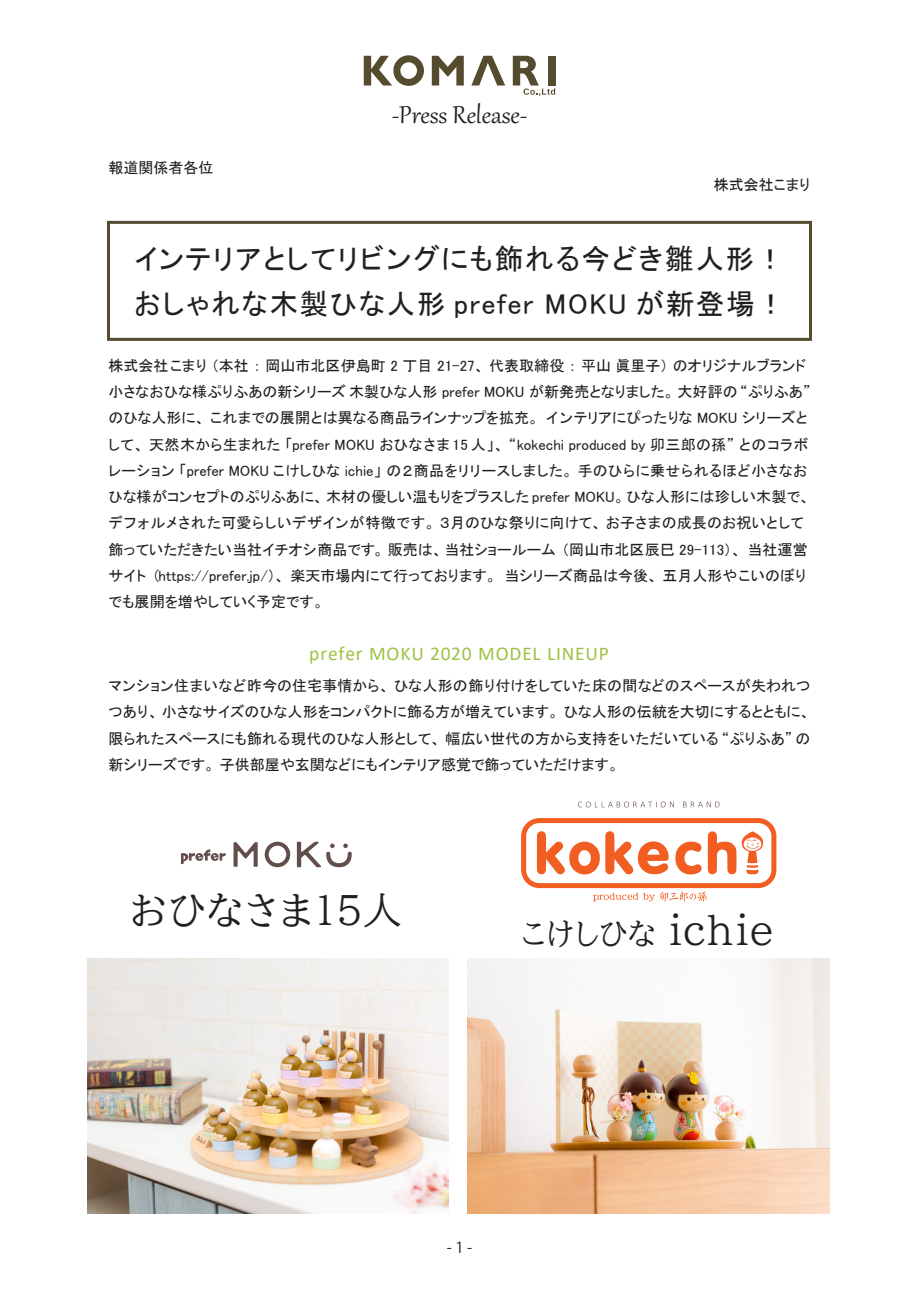
<style>
.page{position:relative;width:919px;height:1289px;background:#fff}
.page>*{position:absolute;margin:0;border:0;box-sizing:border-box;transform-origin:0 0}
.t1{font:39px "BIZ UDP Mincho Medium";letter-spacing:.035em;color:#231f20}
.t2{font:30px "Gabriola";color:#231f20}
.t3{font:30px "BIZ UDP Mincho Medium";letter-spacing:.01em;color:#231f20}
.t4{font:28.8px/45px "MS P Gothic";letter-spacing:.05em;color:#231f20}
.t5{font:19.5px "Calibri";letter-spacing:.04em;color:#9cc242}
.t6{font:15px/26.2px "MS P Gothic";color:#231f20}
.s1{font-size:39px}
</style>
<div class="page">
<img style="left:468px;top:958px;width:361px;height:255px">
<svg style="left:432px;top:56px;width:32px;height:29px"></svg>
<svg style="left:471px;top:56px;width:34px;height:29px"></svg>
<svg style="left:512px;top:56px;width:43px;height:40px"></svg>
<div style="left:547px;top:56px;width:8px;height:29px;background:#554b2e"></div>
<svg style="left:364px;top:55px;width:60px;height:31px"></svg>
<div style="left:107px;top:221px;width:705px;height:120px;border:3px solid #554b2e"></div>
<svg style="left:265px;top:841px;width:25px;height:26px"></svg>
<svg style="left:233px;top:842px;width:25px;height:24px"></svg>
<svg style="left:297px;top:841px;width:55px;height:26px"></svg>
<svg style="left:181px;top:849px;width:44px;height:15px"></svg>
<svg style="left:578px;top:801px;width:96px;height:6px"></svg>
<svg style="left:683px;top:801px;width:36px;height:6px"></svg>
<svg style="left:521px;top:818px;width:255px;height:83px"></svg>
<img style="left:87px;top:958px;width:362px;height:255px">
<p class="t6" style="left:108px;top:154px;width:106px">報道関係者各位</p>
<h2 class="t2" style="left:392px;top:95px;width:137px">-Press Release-</h2>
<p class="t6" style="left:713px;top:172px;width:98px">株式会社こまり</p>
<h3 class="t4" style="left:134px;top:236px;width:653px">インテリアとしてリビングにも飾れる今どき雛人形！おしゃれな木製ひな人形 prefer MOKU が新登場！</h3>
<p class="t6" style="left:108px;top:352px;width:703px">株式会社こまり （本社 ： 岡山市北区伊島町 2 丁目 21-27、 代表取締役 ： 平山 眞里子） のオリジナルブランド小さなおひな様ぷりふあの新シリーズ木製ひな人形 prefer MOKU が新発売となりました。大好評の “ぷりふあ”のひな人形に、 これまでの展開とは異なる商品ラインナップを拡充。インテリアにぴったりな MOKU シリーズとして、 天然木から生まれた 「prefer MOKU おひなさま 15 人」、 “kokechi produced by 卯三郎の孫” とのコラボレーション 「prefer MOKU こけしひな ichie」の２商品をリリースしました。 手のひらに乗せられるほど小さなおひな様がコンセプトのぷりふあに、木材の優しい温もりをプラスした prefer MOKU。ひな人形には珍しい木製で、デフォルメされた可愛らしいデザインが特徴です。 ３月のひな祭りに向けて、 お子さまの成長のお祝いとして飾っていただきたい当社イチオシ商品です。 販売は、当社ショールーム（岡山市北区辰巳 29-113）、当社運営サイト（https://prefer.jp/）、楽天市場内にて行っております。当シリーズ商品は今後、 五月人形やこいのぼりでも展開を増やしていく予定です。</p>
<h3 class="t5" style="left:309px;top:639px;width:301px">prefer MOKU 2020 MODEL LINEUP</h3>
<p class="t6" style="left:108px;top:672px;width:703px;text-align:justify">マンション住まいなど昨今の住宅事情から、 ひな人形の飾り付けをしていた床の間などのスペースが失われつつあり、小さなサイズのひな人形をコンパクトに飾る方が増えています。 ひな人形の伝統を大切にするとともに、限られたスペースにも飾れる現代のひな人形として、幅広い世代の方から支持をいただいている “ぷりふあ” の新シリーズです。 子供部屋や玄関などにもインテリア感覚で飾っていただけます。</p>
<h1 class="t1" style="left:130px;top:891px;width:273px">おひなさま15人</h1>
<h2 class="t3" style="left:521px;top:918px;width:254px">こけしひな <span class="s1">ichie</span></h2>
</div>
